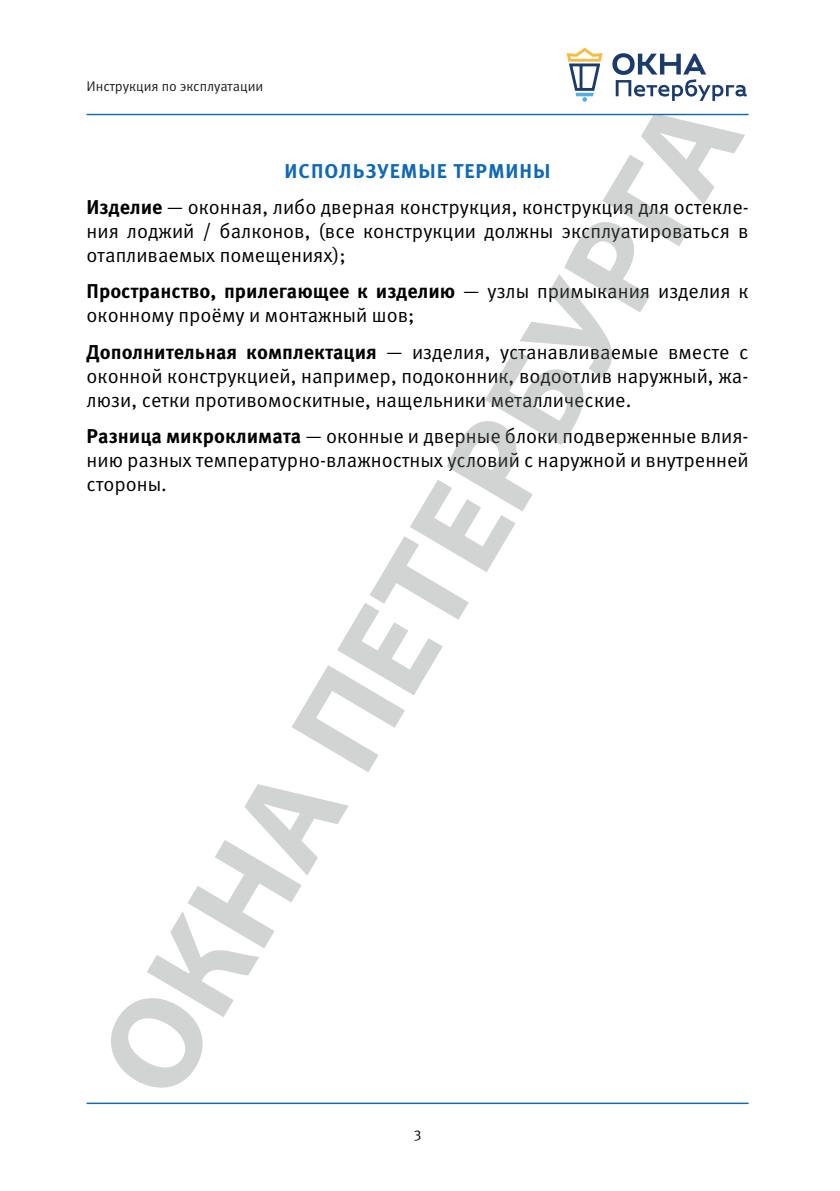
<style>
.page{position:relative;width:840px;height:1191px;background:#fff}
.page>*{position:absolute;margin:0;border:0;box-sizing:border-box;transform-origin:0 0}
.t1{font:20px/24px "Meta Pro";color:#000001}
.t2{font:14.6px "Meta Pro";color:#000001}
.t3{font:14px "Meta Pro";letter-spacing:-.01em;color:#231f20}
.s1{font-weight:700;color:#1169b4}
.s2{font-weight:700}
</style>
<div class="page">
<hr style="left:87px;top:114px;width:661px;height:1px;background:#1169b4">
<hr style="left:87px;top:1102px;width:661px;height:2px;background:#1169b4">
<svg style="left:111px;top:784px;width:237px;height:303px"></svg>
<svg style="left:291px;top:113px;width:453px;height:659px"></svg>
<hr style="left:575px;top:93px;width:18px;height:3px;background:#56ace0">
<svg style="left:582px;top:97px;width:4px;height:5px"></svg>
<svg style="left:566px;top:48px;width:36px;height:43px"></svg>
<svg style="left:612px;top:53px;width:134px;height:48px"></svg>
<p class="t3" style="left:87px;top:77px;width:178px">Инструкция по эксплуатации</p>
<p class="t1" style="left:87px;top:153px;width:663px;line-height:36.4px;text-align:center"><span class="s1">ИСПОЛЬЗУЕМЫЕ ТЕРМИНЫ<br></span><span class="s2">Изделие</span> — оконная, либо дверная конструкция, конструкция для остекле-</p>
<p class="t1" style="left:87px;top:220px;width:663px">ния лоджий / балконов, (все конструкции должны эксплуатироваться в отапливаемых помещениях);</p>
<p class="t1" style="left:87px;top:280px;width:663px"><span class="s2">Пространство, прилегающее к изделию</span> — узлы примыкания изделия к оконному проёму и монтажный шов;</p>
<p class="t1" style="left:87px;top:340px;width:663px;text-align:justify"><span class="s2">Дополнительная комплектация</span> — изделия, устанавливаемые вместе с оконной конструкцией, например, подоконник, водоотлив наружный, жа&shy;люзи, сетки противомоскитные, нащельники металлические.</p>
<p class="t1" style="left:87px;top:425px;width:663px;text-align:justify"><span class="s2">Разница микроклимата</span> — оконные и дверные блоки подверженные влия&shy;нию разных температурно-влажностных условий с наружной и внутренней стороны.</p>
<p class="t2" style="left:413px;top:1123px;width:9px">3</p>
</div>
